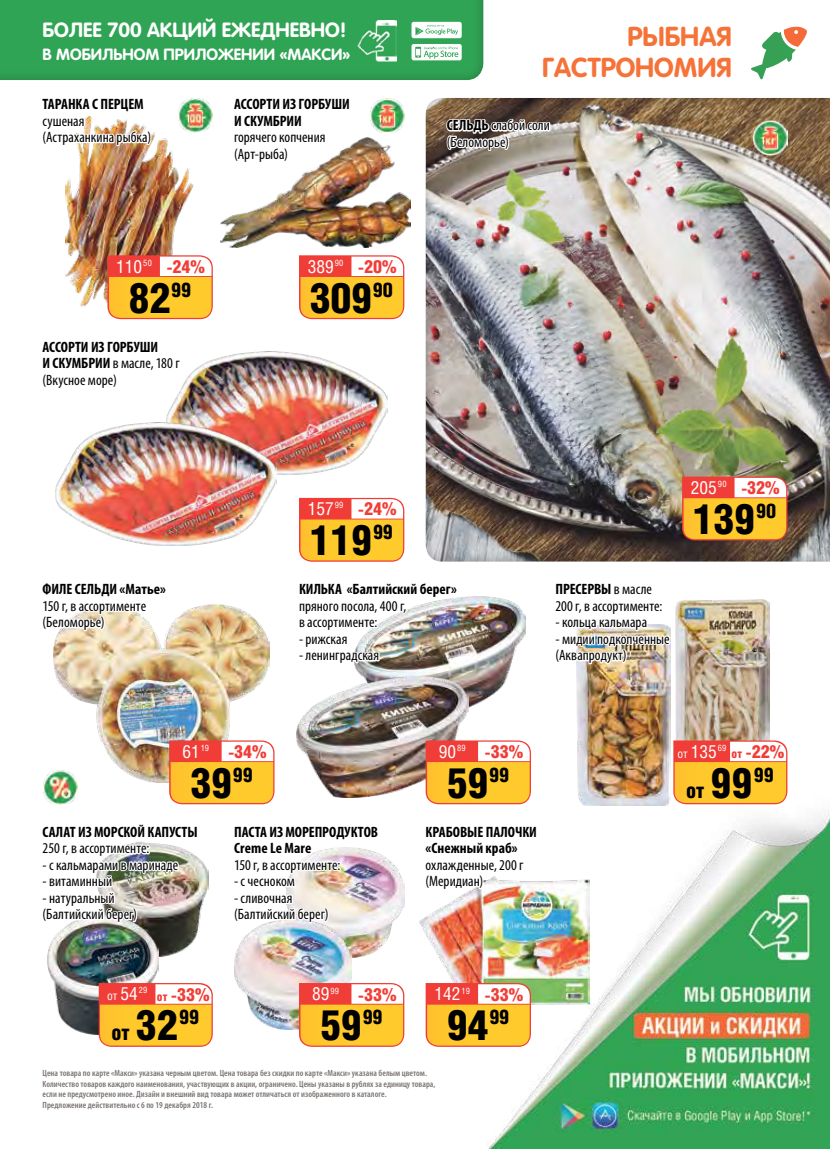
<style>
.page{position:relative;width:830px;height:1149px;background:#fff}
.page>*{position:absolute;margin:0;border:0;box-sizing:border-box;transform-origin:0 0}
.t1{font:900 42px "Helios Cond";letter-spacing:-.01em;color:#000}
.t2{font:700 27px/31.2px "Rotonda C";color:#f57238;text-align:right}
.t3{font:900 21px "Helios Cond";color:#000}
.t4{font:700 20.25px "Rotonda C";color:#fff}
.t5{font:900 18px "Helios Cond";color:#f13d37}
.t6{font:700 16.05px "Rotonda C";color:#fff}
.t7{font:condensed 15px/16.5px "Myriad Pro";letter-spacing:.005em;color:#000}
.t8{font:700 condensed 15px/16.5px "Myriad Pro";color:#000}
.t9{font:12px "Helios Cond C";color:#fff}
.t10{font:600 condensed 9px/10.5px "Myriad Pro";letter-spacing:.005em;color:#787370}
.s1{font-family:"Helios Cond C";font-weight:400;color:#fff}
.s2{font-weight:400}
.s3{font-weight:700}
.s4{color:#f13d37}
.s5{font-size:18px}
.s6{font-size:12px}
.s7{font-size:12px;color:#fff}
.s8{font-size:42px}
.s9{font-family:"Helios Cond C";font-weight:400;font-size:12px;color:#fff}
.s10{font-family:"Helios Cond C";font-weight:400;font-size:12px}
</style>
<div class="page">
<div style="left:0;top:0;width:496px;height:90px;background:#000;opacity:.3"></div>
<img style="left:358px;top:20px;width:38px;height:42px">
<img style="left:166px;top:351px;width:222px;height:123px">
<img style="left:55px;top:422px;width:221px;height:123px">
<img style="left:468px;top:787px;width:361px;height:361px">
<img style="left:675px;top:599px;width:94px;height:141px">
<img style="left:576px;top:683px;width:94px;height:122px">
<div style="left:412px;top:88px;width:417px;height:473px;background:#000;opacity:.3"></div>
<svg style="left:751px;top:26px;width:56px;height:53px"></svg>
<img style="left:54px;top:604px;width:215px;height:129px">
<img style="left:54px;top:491px;width:114px;height:153px">
<img style="left:65px;top:132px;width:128px;height:117px">
<svg style="left:40px;top:8px;width:112px;height:146px"></svg>
<img style="left:178px;top:98px;width:35px;height:35px">
<svg style="left:411px;top:22px;width:140px;height:142px"></svg>
<img style="left:752px;top:119px;width:35px;height:36px">
<svg style="left:681px;top:476px;width:106px;height:64px;background:#f7af4d"></svg>
<img style="left:370px;top:98px;width:34px;height:36px">
<img style="left:158px;top:931px;width:41px;height:25px">
<img style="left:47px;top:931px;width:111px;height:103px">
<img style="left:552px;top:474px;width:119px;height:209px">
<img style="left:352px;top:854px;width:52px;height:103px">
<img style="left:234px;top:931px;width:118px;height:98px">
<img style="left:55px;top:733px;width:325px;height:198px">
<svg style="left:299px;top:982px;width:105px;height:64px"></svg>
<img style="left:419px;top:876px;width:170px;height:128px">
<svg style="left:425px;top:982px;width:105px;height:64px;background:#fab451"></svg>
<img style="left:358px;top:596px;width:167px;height:116px">
<img style="left:297px;top:676px;width:171px;height:121px">
<svg style="left:423px;top:740px;width:115px;height:171px"></svg>
<img style="left:220px;top:138px;width:190px;height:109px">
<svg style="left:231px;top:25px;width:120px;height:140px"></svg>
<svg style="left:299px;top:255px;width:105px;height:64px"></svg>
<img style="left:65px;top:249px;width:148px;height:158px">
<img style="left:299px;top:497px;width:160px;height:175px">
<img style="left:560px;top:825px;width:35px;height:35px">
<svg style="left:673px;top:740px;width:114px;height:64px"></svg>
<svg style="left:99px;top:982px;width:114px;height:64px"></svg>
<img style="left:43px;top:769px;width:34px;height:35px">
<h3 class="t4" style="left:43px;top:18px;width:305px">БОЛЕЕ 700 АКЦИЙ ЕЖЕДНЕВНО!</h3>
<p class="t6" style="left:43px;top:45px;width:309px">В МОБИЛЬНОМ ПРИЛОЖЕНИИ «МАКСИ»</p>
<p class="t8" style="left:43px;top:95px;width:103px">ТАРАНКА С ПЕРЦЕМ</p>
<p class="t7" style="left:43px;top:112px;width:110px">сушеная (Астраханкина рыбка)</p>
<p class="t8" style="left:234px;top:95px;width:117px">АССОРТИ ИЗ ГОРБУШИ<br>И СКУМБРИИ</p>
<p class="t7" style="left:234px;top:129px;width:93px">горячего копчения (Арт-рыба)</p>
<p class="t5" style="left:116px;top:256px;width:90px"><span class="s1">110</span><sup>50</sup> -24%</p>
<h1 class="t1" style="left:129px;top:273px;width:64px">82<sup>99</sup></h1>
<p class="t8" style="left:43px;top:338px;width:139px">АССОРТИ ИЗ ГОРБУШИ<br>И СКУМБРИИ <span class="s2">в масле, 180 г (Вкусное море)</span></p>
<p class="t5" style="left:307px;top:256px;width:90px"><span class="s1">389</span><sup>90</sup> -20%</p>
<h1 class="t1" style="left:310px;top:273px;width:85px">309<sup>90</sup></h1>
<p class="t5" style="left:307px;top:498px;width:90px"><span class="s1">157</span><sup>99</sup> -24%</p>
<h1 class="t1" style="left:310px;top:516px;width:84px">119<sup>99</sup></h1>
<h2 class="t2" style="left:542px;top:20px;width:190px">РЫБНАЯ<br>ГАСТРОНОМИЯ</h2>
<p class="t7" style="left:446px;top:117px;width:104px"><span class="s3">СЕЛЬДЬ</span> слабой соли (Беломорье)</p>
<p class="t5" style="left:690px;top:477px;width:90px"><span class="s1">205</span><sup>90</sup> -32%</p>
<h1 class="t1" style="left:692px;top:495px;width:85px">139<sup>90</sup></h1>
<p class="t8" style="left:43px;top:580px;width:125px">ФИЛЕ СЕЛЬДИ «Матье»</p>
<p class="t7" style="left:43px;top:597px;width:105px">150 г, в ассортименте (Беломорье)</p>
<p class="t8" style="left:299px;top:580px;width:159px">КИЛЬКА «Балтийский берег»</p>
<p class="t7" style="left:299px;top:597px;width:109px">пряного посола, 400 г, в ассортименте:</p>
<p class="t7" style="left:299px;top:630px;width:50px">- рижская</p>
<p class="t7" style="left:299px;top:646px;width:82px">- ленинградская</p>
<p class="t7" style="left:555px;top:580px;width:108px"><span class="s3">ПРЕСЕРВЫ</span> в масле<br>200 г, в ассортименте:</p>
<p class="t7" style="left:555px;top:613px;width:93px">- кольца кальмара</p>
<p class="t7" style="left:555px;top:630px;width:116px">- мидии подкопченные (Аквапродукт)</p>
<p class="t5" style="left:182px;top:741px;width:86px"><span class="s1">61</span><sup>19</sup> -34%</p>
<p class="t5" style="left:438px;top:741px;width:86px"><span class="s1">90</span><sup>89</sup> -33%</p>
<h1 class="t1" style="left:190px;top:758px;width:64px">39<sup>99</sup></h1>
<h1 class="t1" style="left:446px;top:758px;width:64px">59<sup>99</sup></h1>
<p class="t8" style="left:43px;top:823px;width:156px">САЛАТ ИЗ МОРСКОЙ КАПУСТЫ</p>
<p class="t7" style="left:43px;top:839px;width:108px">250 г, в ассортименте:</p>
<p class="t7" style="left:43px;top:856px;width:137px">- с кальмарами в маринаде</p>
<p class="t7" style="left:43px;top:872px;width:71px">- витаминный</p>
<p class="t7" style="left:43px;top:889px;width:96px">- натуральный (Балтийский берег)</p>
<p class="t8" style="left:234px;top:823px;width:145px">ПАСТА ИЗ МОРЕПРОДУКТОВ<br>Creme Le Mare</p>
<p class="t7" style="left:234px;top:856px;width:108px">150 г, в ассортименте:</p>
<p class="t7" style="left:234px;top:872px;width:62px">- с чесноком</p>
<p class="t7" style="left:234px;top:889px;width:96px">- сливочная (Балтийский берег)</p>
<p class="t8" style="left:425px;top:823px;width:113px">КРАБОВЫЕ ПАЛОЧКИ «Снежный краб»</p>
<p class="t7" style="left:425px;top:856px;width:99px">охлажденные, 200 г (Меридиан)</p>
<p class="t9" style="left:107px;top:988px;width:42px">от<span class="s4">.</span><span class="s5">54</span><sup>29</sup></p>
<p class="t5" style="left:157px;top:983px;width:54px"><span class="s6">от</span><span class="s7">.</span>-33%</p>
<p class="t5" style="left:312px;top:983px;width:86px"><span class="s1">89</span><sup>99</sup> -33%</p>
<p class="t5" style="left:434px;top:983px;width:90px"><span class="s1">142</span><sup>19</sup> -33%</p>
<h3 class="t3" style="left:112px;top:1020px;width:89px">от<sup>.</sup><span class="s8">32</span><sup>99</sup></h3>
<h1 class="t1" style="left:320px;top:1001px;width:64px">59<sup>99</sup></h1>
<h1 class="t1" style="left:446px;top:1001px;width:64px">94<sup>99</sup></h1>
<p class="t10" style="left:43px;top:1067px;width:394px">Цена товара по карте «Макси» указана черным цветом. Цена товара без скидки по карте «Макси» указана белым цветом.<br>Количество товаров каждого наименования, участвующих в акции, ограничено. Цены указаны в рублях за единицу товара, если не предусмотрено иное. Дизайн и внешний вид товара может отличаться от изображенного в каталоге.<br>Предложение действительно с 6 по 19 декабря 2018 г.</p>
<p class="t5" style="left:677px;top:741px;width:108px"><span class="s9">от</span><span class="s10">.</span><span class="s1">135</span><sup>69</sup> <span class="s6">от</span><span class="s7">.</span>-22%</p>
<h3 class="t3" style="left:686px;top:778px;width:89px">от<sup>.</sup><span class="s8">99</span><sup>99</sup></h3>
</div>
